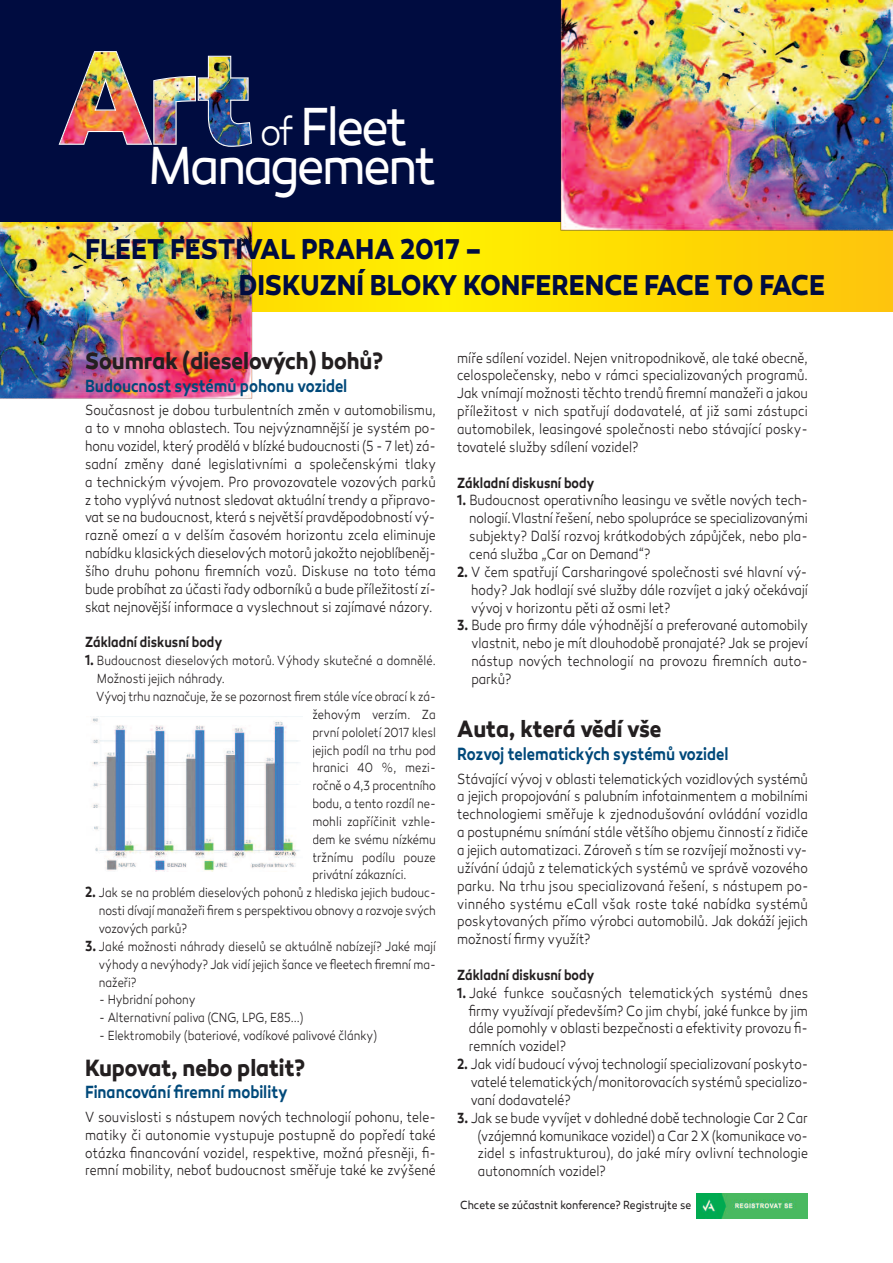
<style>
.page{position:relative;width:893px;height:1263px;background:#fff}
.page>*{position:absolute;margin:0;border:0;box-sizing:border-box;transform-origin:0 0}
.t1{font:54.6px "Canaro";letter-spacing:-.055em;color:#fff;scale:.88 1}
.t2{font:700 29.25px/35.7px "Canaro";color:#000c40;scale:.87 1}
.t3{font:700 24px "Canaro";color:#231f20;scale:.86 1}
.t4{font:600 18px "Canaro";color:#00497a;scale:.81 1}
.t5{font:300 15px/17.9px "Canaro";color:#231f20;text-align:justify;scale:.81 1}
.t6{font:600 15px "Canaro";color:#231f20;scale:.81 1}
.t7{font:300 13.5px/17.9px "Canaro";color:#231f20;text-align:justify;scale:.81 1}
.t8{font:12px "Canaro";color:#231f20;scale:.85 1}
.s1{font-weight:300;font-size:39.45px}
.s2{font-weight:600;font-size:15px}
.s3{font-weight:600}
</style>
<div class="page">
<svg style="left:255px;top:221px;width:638px;height:91px;background:#fddc03"></svg>
<img style="left:0;top:221px;width:255px;height:178px">
<div style="left:0;top:0;width:893px;height:221px;background:#000c40"></div>
<img style="left:557px;top:0;width:336px;height:231px">
<img style="left:59px;top:51px;width:193px;height:96px">
<img style="left:92px;top:718px;width:208px;height:153px">
<img style="left:696px;top:1194px;width:112px;height:24px">
<h1 class="t1" style="left:260px;top:108px;width:169px"><span class="s1">of</span> Fleet</h1>
<h1 class="t1" style="left:148px;top:147px;width:329px">Management</h1>
<h2 class="t2" style="left:239px;top:235px;width:675px;text-indent:-154px">FLEET FESTIVAL PRAHA 2017 –<br>DISKUZNÍ BLOKY KONFERENCE FACE TO FACE</h2>
<h3 class="t3" style="left:85px;top:353px;width:348px">Soumrak (dieselových) bohů?</h3>
<p class="t4" style="left:85px;top:379px;width:325px">Budoucnost systémů pohonu vozidel</p>
<p class="t5" style="left:85px;top:403px;width:435px">Současnost je dobou turbulentních změn v automobilismu, a to v mnoha oblastech. Tou nejvýznamnější je systém po&shy;honu vozidel, který prodělá v blízké budoucnosti (5 - 7 let) zá&shy;sadní změny dané legislativními a společenskými tlaky a technickým vývojem. Pro provozovatele vozových parků z toho vyplývá nutnost sledovat aktuální trendy a připravo&shy;vat se na budoucnost, která s největší pravděpodobností vý&shy;razně omezí a v delším časovém horizontu zcela eliminuje nabídku klasických dieselových motorů jakožto nejoblíbeněj&shy;šího druhu pohonu firemních vozů. Diskuse na toto téma bude probíhat za účasti řady odborníků a bude příležitostí zí&shy;skat nejnovější informace a vyslechnout si zajímavé názory.</p>
<p class="t6" style="left:85px;top:637px;width:171px">Základní diskusní body</p>
<p class="t7" style="left:85px;top:653px;width:435px"><span class="s2">1.</span> Budoucnost dieselových motorů. Výhody skutečné a domnělé.</p>
<p class="t7" style="left:97px;top:671px;width:159px">Možnosti jejich náhrady.</p>
<p class="t7" style="left:96px;top:689px;width:421px">Vývoj trhu naznačuje, že se pozornost firem stále více obrací k zá-</p>
<p class="t7" style="left:312px;top:707px;width:154px">žehovým verzím. Za</p>
<p class="t7" style="left:312px;top:725px;width:154px">první pololetí 2017 klesl</p>
<p class="t7" style="left:312px;top:742px;width:154px">jejich podíl na trhu pod</p>
<p class="t7" style="left:312px;top:760px;width:154px">hranici 40 %, mezi-</p>
<p class="t7" style="left:312px;top:778px;width:154px">ročně o 4,3 procentního</p>
<p class="t7" style="left:312px;top:796px;width:154px">bodu, a tento rozdíl ne-</p>
<p class="t7" style="left:312px;top:814px;width:154px">mohli zapříčinit vzhle-</p>
<p class="t7" style="left:312px;top:832px;width:154px">dem ke svému nízkému</p>
<p class="t7" style="left:312px;top:850px;width:154px">tržnímu podílu pouze</p>
<p class="t7" style="left:312px;top:867px;width:118px">privátní zákazníci.</p>
<p class="t7" style="left:99px;top:885px;width:418px;text-indent:-14px"><span class="s2">2.</span> Jak se na problém dieselových pohonů z hlediska jejich budouc&shy;nosti dívají manažeři firem s perspektivou obnovy a rozvoje svých vozových parků?</p>
<p class="t7" style="left:99px;top:939px;width:418px;text-indent:-14px"><span class="s2">3.</span> Jaké možnosti náhrady dieselů se aktuálně nabízejí? Jaké mají výhody a nevýhody? Jak vidí jejich šance ve fleetech firemní ma&shy;nažeři?</p>
<p class="t7" style="left:99px;top:992px;width:121px">- Hybridní pohony</p>
<p class="t7" style="left:99px;top:1010px;width:254px">- Alternativní paliva (CNG, LPG, E85...)</p>
<p class="t7" style="left:99px;top:1028px;width:345px">- Elektromobily (bateriové, vodíkové palivové články)</p>
<h3 class="t3" style="left:85px;top:1059px;width:257px">Kupovat, nebo platit?</h3>
<p class="t4" style="left:85px;top:1086px;width:252px">Financování firemní mobility</p>
<p class="t5" style="left:85px;top:1109px;width:435px">V souvislosti s nástupem nových technologií pohonu, tele&shy;matiky či autonomie vystupuje postupně do popředí také otázka financování vozidel, respektive, možná přesněji, fi&shy;remní mobility, neboť budoucnost směřuje také ke zvýšené</p>
<p class="t5" style="left:457px;top:350px;width:435px">míře sdílení vozidel. Nejen vnitropodnikově, ale také obecně, celospolečensky, nebo v rámci specializovaných programů.<br>Jak vnímají možnosti těchto trendů firemní manažeři a jakou příležitost v nich spatřují dodavatelé, ať již sami zástupci automobilek, leasingové společnosti nebo stávající posky&shy;tovatelé služby sdílení vozidel?</p>
<p class="t6" style="left:457px;top:477px;width:171px">Základní diskusní body</p>
<p class="t5" style="left:469px;top:493px;width:420px;text-indent:-12px"><span class="s3">1.</span> Budoucnost operativního leasingu ve světle nových tech&shy;nologií.Vlastní řešení, nebo spolupráce se specializovanými subjekty? Další rozvoj krátkodobých zápůjček, nebo pla&shy;cená služba „Car on Demand“?</p>
<p class="t5" style="left:471px;top:564px;width:417px;text-indent:-14px"><span class="s3">2.</span> V čem spatřují Carsharingové společnosti své hlavní vý&shy;hody? Jak hodlají své služby dále rozvíjet a jaký očekávají vývoj v horizontu pěti až osmi let?</p>
<p class="t5" style="left:471px;top:618px;width:417px;text-indent:-14px"><span class="s3">3.</span> Bude pro firmy dále výhodnější a preferované automobily vlastnit, nebo je mít dlouhodobě pronajaté? Jak se projeví nástup nových technologií na provozu firemních auto&shy;parků?</p>
<h3 class="t3" style="left:457px;top:721px;width:239px">Auta, která vědí vše</h3>
<p class="t4" style="left:457px;top:747px;width:337px">Rozvoj telematických systémů vozidel</p>
<p class="t5" style="left:457px;top:771px;width:435px">Stávající vývoj v oblasti telematických vozidlových systémů a jejich propojování s palubním infotainmentem a mobilními technologiemi směřuje k zjednodušování ovládání vozidla a postupnému snímání stále většího objemu činností z řidiče a jejich automatizaci. Zároveň s tím se rozvíjejí možnosti vy&shy;užívání údajů z telematických systémů ve správě vozového parku. Na trhu jsou specializovaná řešení, s nástupem po&shy;vinného systému eCall však roste také nabídka systémů poskytovaných přímo výrobci automobilů. Jak dokáží jejich možností firmy využít?</p>
<p class="t6" style="left:457px;top:970px;width:171px">Základní diskusní body</p>
<p class="t5" style="left:469px;top:985px;width:420px;text-indent:-12px"><span class="s3">1.</span> Jaké funkce současných telematických systémů dnes firmy využívají především? Co jim chybí, jaké funkce by jim dále pomohly v oblasti bezpečnosti a efektivity provozu fi&shy;remních vozidel?</p>
<p class="t5" style="left:471px;top:1057px;width:418px;text-indent:-14px"><span class="s3">2.</span> Jak vidí budoucí vývoj technologií specializovaní poskyto&shy;vatelé telematických/monitorovacích systémů specializo&shy;vaní dodavatelé?</p>
<p class="t5" style="left:478px;top:1110px;width:409px;text-indent:-21px"><span class="s3">3.</span> Jak se bude vyvíjet v dohledné době technologie Car 2 Car (vzájemná komunikace vozidel) a Car 2 X (komunikace vo&shy;zidel s infastrukturou), do jaké míry ovlivní technologie autonomních vozidel?</p>
<p class="t8" style="left:460px;top:1201px;width:273px">Chcete se zúčastnit konference? Registrujte se</p>
</div>
